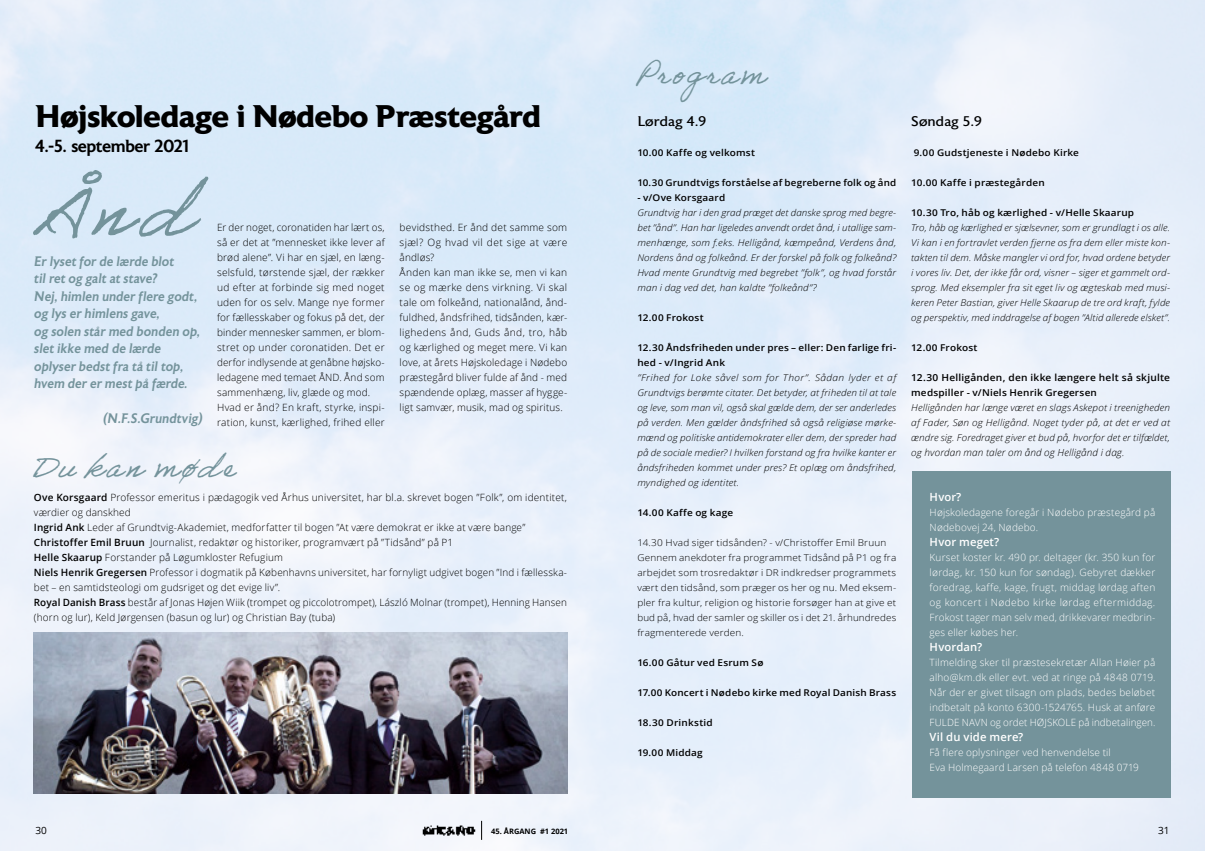
<style>
.page{position:relative;width:1205px;height:851px;background:#fff}
.page>*{position:absolute;margin:0;border:0;box-sizing:border-box;transform-origin:0 0}
.t1{font:75px "Adobe Handwriting Ernie";color:#74939b}
.t2{font:700 31.25px "Astoria";letter-spacing:-.005em;color:#000}
.t3{font:31.25px "Adobe Handwriting Ernie";letter-spacing:.08em;color:#74939b}
.t4{font:500 17.5px "Astoria";letter-spacing:-.01em;color:#000}
.t5{font:14px "Astoria";color:#000;scale:1.07 1}
.t6{font:italic 500 13.75px/17.5px "Astoria";color:#74939b}
.t7{font:600 11.25px "Open Sans";letter-spacing:.01em;color:#fff}
.t8{font:300 10px/15px "Open Sans";letter-spacing:.015em;color:#000}
.t9{font:300 10px/15px "Open Sans";letter-spacing:.015em;color:#fff}
.t10{font:10px "Open Sans";color:#000}
.t11{font:italic 300 9.75px "Open Sans";letter-spacing:.01em;color:#000}
.t12{font:600 9.62px "Open Sans";letter-spacing:.02em;color:#000;scale:1.05 1}
.t13{font:italic 300 9.5px/15px "Open Sans";letter-spacing:.01em;color:#000;text-align:justify;scale:1.06 1}
.t14{font:600 9.5px "Open Sans";letter-spacing:.02em;color:#000;scale:1.06 1}
.t15{font:italic 300 9.38px/15px "Open Sans";letter-spacing:.01em;color:#000;text-align:justify;scale:1.06 1}
.t16{font:italic 300 9.38px/15px "Open Sans";letter-spacing:.01em;color:#000;text-align:justify;scale:1.09 1}
.t17{font:600 9.38px/15px "Open Sans";letter-spacing:.02em;color:#000;scale:1.07 1}
.t18{font:300 9.38px/15px "Open Sans";letter-spacing:.015em;color:#000;scale:1.07 1}
.t19{font:600 9.38px "Open Sans";letter-spacing:.02em;color:#000;scale:1.05 1}
.t20{font:700 7.5px "Open Sans";color:#000}
.s1{font-weight:600}
.s2{font-size:9.5px}
</style>
<div class="page">
<img style="left:0;top:0;width:1205px;height:850px">
<div style="left:912px;top:471px;width:258px;height:326px;background:#74939b"></div>
<img style="left:33px;top:632px;width:535px;height:161px">
<svg style="left:481px;top:820px;width:1px;height:19px"></svg>
<img style="left:420px;top:823px;width:58px;height:13px">
<h2 class="t2" style="left:35px;top:98px;width:507px">Højskoledage i Nødebo Præstegård</h2>
<h3 class="t4" style="left:35px;top:137px;width:155px">4.-5. september 2021</h3>
<h1 class="t1" style="left:35px;top:165px;width:156px">Ånd</h1>
<h3 class="t6" style="left:34px;top:252px;width:167px">Er lyset for de lærde blot<br>til ret og galt at stave?<br>Nej, himlen under flere godt, og lys er himlens gave,<br>og solen står med bonden op, slet ikke med de lærde oplyser bedst fra tå til top, hvem der er mest på færde.</h3>
<h3 class="t6" style="left:104px;top:410px;width:101px">(N.F.S.Grundtvig)</h3>
<p class="t8" style="left:217px;top:219px;width:169px">Er der noget, coronatiden har lært os, så er det at ”mennesket ikke lever af brød alene”. Vi har en sjæl, en læng&shy;selsfuld, tørstende sjæl, der rækker ud efter at forbinde sig med noget uden for os selv. Mange nye former for fællesskaber og fokus på det, der binder mennesker sammen, er blom&shy;stret op under coronatiden. Det er derfor indlysende at genåbne højsko&shy;ledagene med temaet ÅND. Ånd som sammenhæng, liv, glæde og mod.<br>Hvad er ånd? En kraft, styrke, inspi&shy;ration, kunst, kærlighed, frihed eller</p>
<p class="t8" style="left:400px;top:219px;width:169px">bevidsthed. Er ånd det samme som sjæl? Og hvad vil det sige at være åndløs?<br>Ånden kan man ikke se, men vi kan se og mærke dens virkning. Vi skal tale om folkeånd, nationalånd, ånd&shy;fuldhed, åndsfrihed, tidsånden, kær&shy;lighedens ånd, Guds ånd, tro, håb og kærlighed og meget mere. Vi kan love, at årets Højskoledage i Nødebo præstegård bliver fulde af ånd - med spændende oplæg, masser af hygge&shy;ligt samvær, musik, mad og spiritus.</p>
<h2 class="t3" style="left:31px;top:448px;width:205px">Du kan møde</h2>
<p class="t8" style="left:34px;top:489px;width:535px"><span class="s1">Ove Korsgaard</span> Professor emeritus i pædagogik ved Århus universitet, har bl.a. skrevet bogen ”Folk”, om identitet, værdier og danskhed<br><span class="s1">Ingrid Ank</span> Leder af Grundtvig-Akademiet, medforfatter til bogen ”At være demokrat er ikke at være bange” <span class="s1">Christoffer Emil Bruun</span> Journalist, redaktør og historiker, programvært på ”Tidsånd” på P1<br><span class="s1">Helle Skaarup</span> Forstander på Løgumkloster Refugium<br><span class="s1">Niels Henrik Gregersen</span> Professor i dogmatik på Københavns universitet, har fornyligt udgivet bogen ”Ind i fællesska&shy;bet – en samtidsteologi om gudsriget og det evige liv”.<br><span class="s1">Royal Danish Brass</span> består af Jonas Højen Wiik (trompet og piccolotrompet), László Molnar (trompet), Henning Hansen (horn og lur), Keld Jørgensen (basun og lur) og Christian Bay (tuba)</p>
<h2 class="t3" style="left:636px;top:55px;width:130px">Program</h2>
<h3 class="t5" style="left:637px;top:113px;width:66px">Lørdag 4.9</h3>
<p class="t17" style="left:637px;top:144px;width:112px">10.00 Kaffe og velkomst</p>
<p class="t19" style="left:637px;top:176px;width:248px">10.30 Grundtvigs forståelse af begreberne folk og ånd</p>
<p class="t17" style="left:637px;top:189px;width:84px">- v/Ove Korsgaard</p>
<p class="t15" style="left:637px;top:204px;width:246px">Grundtvig har i den grad præget det danske sprog med begre&shy;bet ”ånd”. Han har ligeledes anvendt ordet ånd, i utallige sam&shy;menhænge, som f.eks. Helligånd, kæmpeånd, Verdens ånd, Nordens ånd og folkeånd. Er der forskel på folk og folkeånd?<br>Hvad mente Grundtvig med begrebet ”folk”, og hvad forstår man i dag ved det, han kaldte ”folkeånd”?</p>
<p class="t17" style="left:637px;top:309px;width:63px">12.00 Frokost</p>
<p class="t17" style="left:637px;top:339px;width:243px">12.30 Åndsfriheden under pres – eller: Den farlige fri&shy;hed - v/Ingrid Ank</p>
<p class="t16" style="left:637px;top:369px;width:239px">”Frihed for Loke såvel som for Thor”. Sådan lyder et af Grundtvigs berømte citater. Det betyder, at friheden til at tale og leve, som man vil, også skal gælde dem, der ser anderledes på verden. Men gælder åndsfrihed så også religiøse mørke&shy;mænd og politiske antidemokrater eller dem, der spreder had på de sociale medier? I hvilken forstand og fra hvilke kanter er åndsfriheden kommet under pres? Et oplæg om åndsfrihed, myndighed og identitet.</p>
<p class="t17" style="left:637px;top:504px;width:91px">14.00 Kaffe og kage</p>
<p class="t18" style="left:637px;top:534px;width:243px">14.30 Hvad siger tidsånden? - v/Christoffer Emil Bruun Gennem anekdoter fra programmet Tidsånd på P1 og fra arbejdet som trosredaktør i DR indkredser programmets vært den tidsånd, som præger os her og nu. Med eksem&shy;pler fra kultur, religion og historie forsøger han at give et bud på, hvad der samler og skiller os i det 21. århundredes fragmenterede verden.</p>
<p class="t17" style="left:637px;top:654px;width:119px">16.00 Gåtur ved Esrum Sø</p>
<p class="t17" style="left:637px;top:684px;width:243px">17.00 Koncert i Nødebo kirke med Royal Danish Brass</p>
<p class="t17" style="left:637px;top:714px;width:72px">18.30 Drinkstid</p>
<p class="t17" style="left:637px;top:744px;width:63px">19.00 Middag</p>
<h3 class="t5" style="left:911px;top:113px;width:68px">Søndag 5.9</h3>
<p class="t17" style="left:914px;top:144px;width:156px">9.00 Gudstjeneste i Nødebo Kirke</p>
<p class="t17" style="left:911px;top:174px;width:126px">10.00 Kaffe i præstegården</p>
<p class="t17" style="left:911px;top:204px;width:210px">10.30 Tro, håb og kærlighed - v/Helle Skaarup</p>
<p class="t15" style="left:911px;top:219px;width:246px">Tro, håb og kærlighed er sjælsevner, som er grundlagt i os alle.<br>Vi kan i en fortravlet verden fjerne os fra dem eller miste kon&shy;takten til dem. Måske mangler vi ord for, hvad ordene betyder i vores liv. Det, der ikke får ord, visner – siger et gammelt ord&shy;sprog. Med eksempler fra sit eget liv og ægteskab med musi&shy;keren Peter Bastian, giver Helle Skaarup de tre ord kraft, fylde og perspektiv, med inddragelse af bogen ”Altid allerede elsket”.</p>
<p class="t17" style="left:911px;top:339px;width:63px">12.00 Frokost</p>
<p class="t12" style="left:911px;top:370px;width:248px">12.30 Helligånden, den ikke længere helt så skjulte</p>
<p class="t14" style="left:911px;top:385px;width:177px">medspiller - v/Niels Henrik Gregersen</p>
<p class="t13" style="left:911px;top:399px;width:246px">Helligånden har længe været en slags Askepot i treenigheden af Fader, Søn og Helligånd. Noget tyder på, at det er ved at ændre sig. Foredraget giver et bud på, hvorfor det er tilfældet,</p>
<p class="t11" style="left:911px;top:445px;width:215px"><span class="s2">og</span> hvordan man taler om ånd og Helligånd i dag.</p>
<p class="t7" style="left:929px;top:489px;width:33px">Hvor?</p>
<p class="t9" style="left:929px;top:504px;width:227px">Højskoledagene foregår i Nødebo præstegård på<br>Nødebovej 24, Nødebo.</p>
<p class="t7" style="left:929px;top:534px;width:71px">Hvor meget?</p>
<p class="t9" style="left:929px;top:549px;width:227px;text-align:justify">Kurset koster kr. 490 pr. deltager (kr. 350 kun for lørdag, kr. 150 kun for søndag). Gebyret dækker foredrag, kaffe, kage, frugt, middag lørdag aften og koncert i Nødebo kirke lørdag eftermiddag.<br>Frokost tager man selv med, drikkevarer medbrin&shy;ges eller købes her.</p>
<p class="t7" style="left:929px;top:639px;width:54px">Hvordan?</p>
<p class="t9" style="left:929px;top:654px;width:227px;text-align:justify">Tilmelding sker til præstesekretær Allan Høier på alho@km.dk eller evt. ved at ringe på 4848 0719.<br>Når der er givet tilsagn om plads, bedes beløbet indbetalt på konto 6300-1524765. Husk at anføre FULDE NAVN og ordet HØJSKOLE på indbetalingen.</p>
<p class="t7" style="left:929px;top:729px;width:95px">Vil du vide mere?</p>
<p class="t9" style="left:929px;top:744px;width:211px">Få flere oplysninger ved henvendelse til<br>Eva Holmegaard Larsen på telefon 4848 0719</p>
<p class="t10" style="left:35px;top:823px;width:13px">30</p>
<p class="t20" style="left:491px;top:825px;width:79px">45. ÅRGANG #1 2021</p>
<p class="t10" style="left:1158px;top:823px;width:13px">31</p>
</div>
